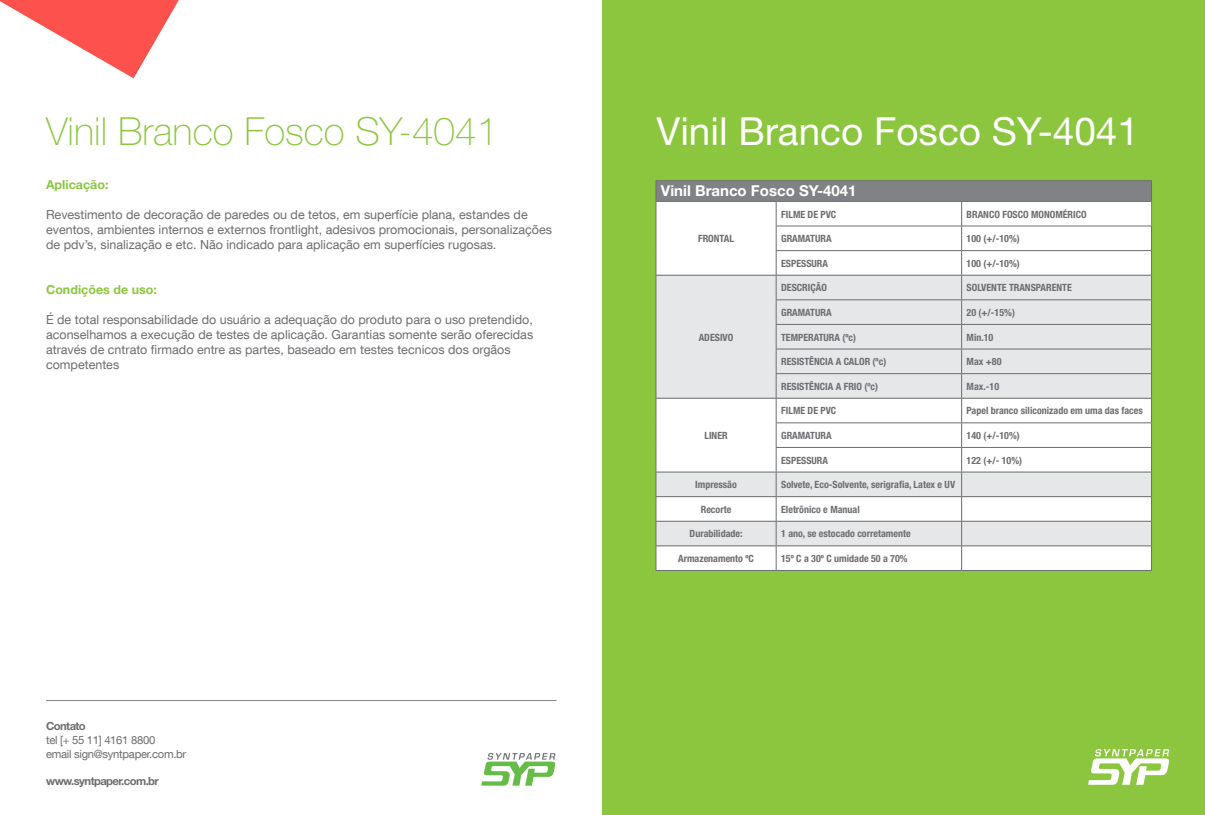
<style>
.page{position:relative;width:1205px;height:815px;background:#fff}
.page>*{position:absolute;margin:0;border:0;box-sizing:border-box;transform-origin:0 0}
.t1{font:100 38.75px "Helvetica Neue LT Std";color:#8bc63e}
.t2{font:38.75px "Helvetica Neue LT Std";color:#fff}
.t3{font:700 15px "Helvetica Neue LT Std";color:#fff}
.t4{font:12.5px/15px "Helvetica Neue LT Com";color:#6c6d70}
.t5{font:700 12.5px "Helvetica Neue LT Std";color:#8bc63e}
.t6{font:11.25px "Helvetica Neue LT Com";letter-spacing:-.025em;color:#6c6d70}
.t7{font:700 11.25px "Helvetica Neue LT Std";letter-spacing:-.05em;color:#6c6d70}
.t8{font:700 condensed 10px "Helvetica Neue";color:#6c6d70}
</style>
<div class="page">
<div style="left:602px;top:0;width:603px;height:815px;background:#8bc63e"></div>
<hr style="left:656px;top:180px;width:120px;height:1px;background:#6c6d70">
<hr style="left:776px;top:180px;width:185px;height:1px;background:#6c6d70">
<hr style="left:961px;top:180px;width:191px;height:1px;background:#6c6d70">
<hr style="left:656px;top:570px;width:120px;height:1px;background:#6c6d70">
<hr style="left:776px;top:570px;width:185px;height:1px;background:#6c6d70">
<hr style="left:961px;top:570px;width:191px;height:1px;background:#6c6d70">
<svg style="left:656px;top:181px;width:496px;height:389px"></svg>
<hr style="left:961px;top:546px;width:191px;height:1px;background:#6c6d70">
<svg style="left:0;top:0;width:179px;height:78px"></svg>
<svg style="left:1088px;top:749px;width:81px;height:36px"></svg>
<svg style="left:481px;top:753px;width:74px;height:33px"></svg>
<hr style="left:46px;top:700px;width:510px;height:1px;background:#808285">
<p class="t1" style="left:46px;top:109px;width:454px">Vinil Branco Fosco SY-4041</p>
<p class="t2" style="left:657px;top:108px;width:484px">Vinil Branco Fosco SY-4041</p>
<p class="t5" style="left:46px;top:177px;width:64px">Aplicação:</p>
<p class="t4" style="left:46px;top:207px;width:507px">Revestimento de decoração de paredes ou de tetos, em superfície plana, estandes de eventos, ambientes internos e externos frontlight, adesivos promocionais, personalizações de pdv’s, sinalização e etc. Não indicado para aplicação em superfícies rugosas.</p>
<p class="t5" style="left:46px;top:281px;width:112px">Condições de uso:</p>
<p class="t4" style="left:46px;top:311px;width:489px">É de total responsabilidade do usuário a adequação do produto para o uso pretendido, aconselhamos a execução de testes de aplicação. Garantias somente serão oferecidas através de cntrato firmado entre as partes, baseado em testes tecnicos dos orgãos competentes</p>
<p class="t7" style="left:46px;top:719px;width:41px">Contato</p>
<p class="t6" style="left:46px;top:733px;width:111px">tel [+ 55 11] 4161 8800</p>
<p class="t6" style="left:46px;top:747px;width:142px">email sign@syntpaper.com.br</p>
<p class="t7" style="left:46px;top:774px;width:114px">www.syntpaper.com.br</p>
<p class="t3" style="left:661px;top:182px;width:197px">Vinil Branco Fosco SY-4041</p>
<p class="t8" style="left:698px;top:233px;width:37px">FRONTAL</p>
<p class="t8" style="left:781px;top:208px;width:57px">FILME DE PVC</p>
<p class="t8" style="left:966px;top:208px;width:121px">BRANCO FOSCO MONOMÉRICO</p>
<p class="t8" style="left:781px;top:233px;width:52px">GRAMATURA</p>
<p class="t8" style="left:966px;top:233px;width:55px">100 (+/-10%)</p>
<p class="t8" style="left:781px;top:257px;width:48px">ESPESSURA</p>
<p class="t8" style="left:966px;top:257px;width:55px">100 (+/-10%)</p>
<p class="t8" style="left:699px;top:331px;width:36px">ADESIVO</p>
<p class="t8" style="left:704px;top:429px;width:25px">LINER</p>
<p class="t8" style="left:781px;top:282px;width:47px">DESCRIÇÃO</p>
<p class="t8" style="left:966px;top:282px;width:107px">SOLVENTE TRANSPARENTE</p>
<p class="t8" style="left:781px;top:306px;width:52px">GRAMATURA</p>
<p class="t8" style="left:966px;top:306px;width:50px">20 (+/-15%)</p>
<p class="t8" style="left:781px;top:331px;width:76px">TEMPERATURA (ºc)</p>
<p class="t8" style="left:966px;top:331px;width:28px">Min.10</p>
<p class="t8" style="left:781px;top:356px;width:107px">RESISTÊNCIA A CALOR (ºc)</p>
<p class="t8" style="left:966px;top:356px;width:36px">Max +80</p>
<p class="t8" style="left:781px;top:380px;width:98px">RESISTÊNCIA A FRIO (ºc)</p>
<p class="t8" style="left:966px;top:380px;width:34px">Max.-10</p>
<p class="t8" style="left:781px;top:405px;width:57px">FILME DE PVC</p>
<p class="t8" style="left:966px;top:405px;width:178px">Papel branco siliconizado em uma das faces</p>
<p class="t8" style="left:781px;top:429px;width:52px">GRAMATURA</p>
<p class="t8" style="left:966px;top:429px;width:55px">140 (+/-10%)</p>
<p class="t8" style="left:781px;top:454px;width:48px">ESPESSURA</p>
<p class="t8" style="left:966px;top:454px;width:57px">122 (+/- 10%)</p>
<p class="t8" style="left:695px;top:479px;width:43px">Impressão</p>
<p class="t8" style="left:781px;top:479px;width:176px">Solvete, Eco-Solvente, serigrafia, Latex e UV</p>
<p class="t8" style="left:701px;top:503px;width:32px">Recorte</p>
<p class="t8" style="left:781px;top:503px;width:80px">Eletrônico e Manual</p>
<p class="t8" style="left:689px;top:528px;width:54px">Durabilidade:</p>
<p class="t8" style="left:781px;top:528px;width:131px">1 ano, se estocado corretamente</p>
<p class="t8" style="left:678px;top:552px;width:77px">Armazenamento ºC</p>
<p class="t8" style="left:781px;top:552px;width:128px">15º C a 30º C umidade 50 a 70%</p>
</div>
